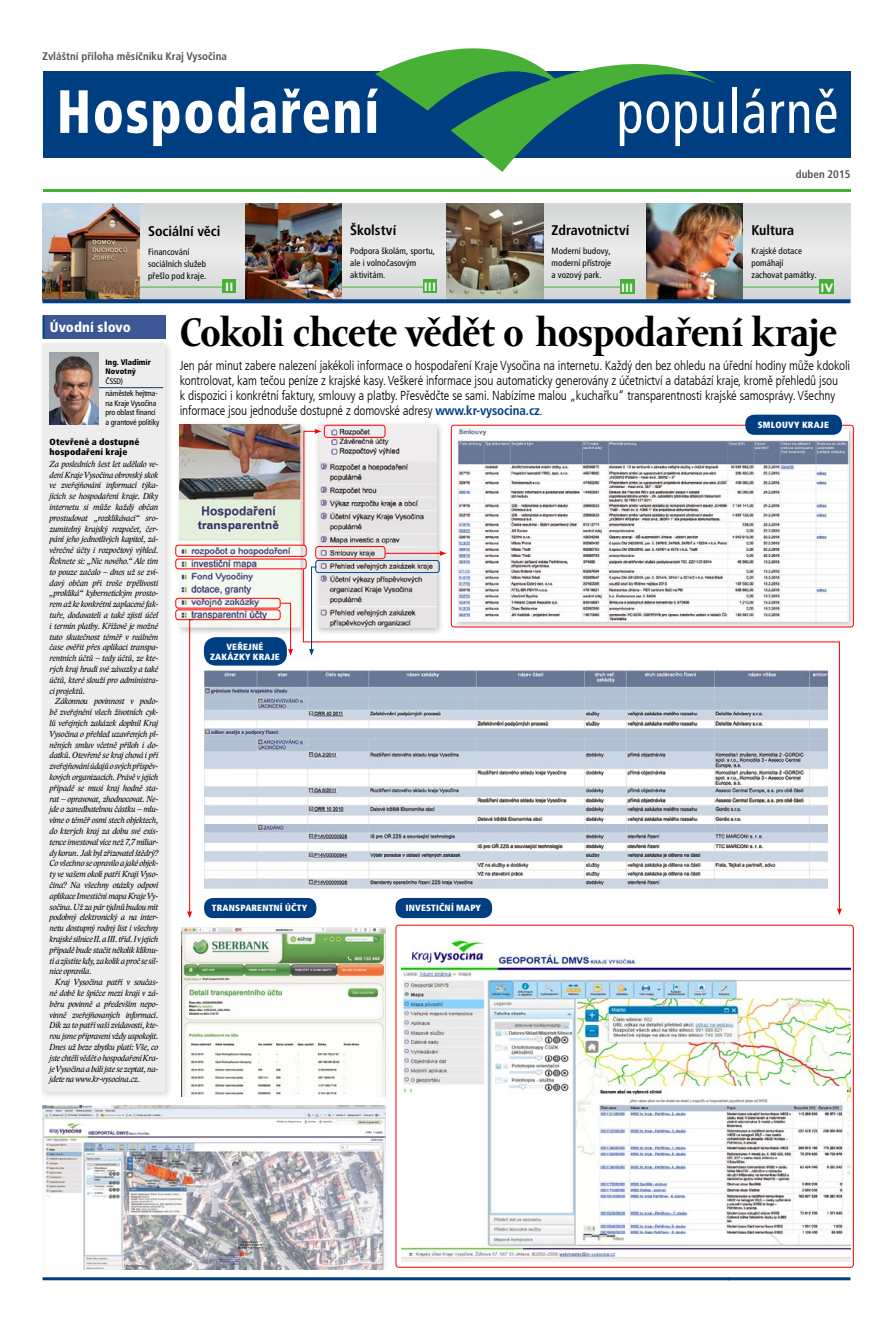
<style>
.page{position:relative;width:893px;height:1327px;background:#fff}
.page>*{position:absolute;margin:0;border:0;box-sizing:border-box;transform-origin:0 0}
.t1{font:900 condensed 61px "Frutiger LT Com";letter-spacing:.025em;color:#fff;scale:.9 1}
.t2{font:condensed 61px "Frutiger LT Com";letter-spacing:.025em;color:#fff;scale:.9 1}
.t3{font:700 40.5px "Amor Serif Text Pro";letter-spacing:-.015em;color:#000}
.t4{font:700 condensed 14px "Frutiger LT Com";color:#000}
.t5{font:900 condensed 14px "Frutiger LT Com";letter-spacing:.005em;color:#fff}
.t6{font:300 condensed 13px/15px "Frutiger LT Com";letter-spacing:-.01em;color:#000}
.t7{font:700 12px "Gotham";color:#fff}
.t8{font:700 condensed 11px "Frutiger LT Com";color:#535454}
.t9{font:italic 9px/10.8px "Lido STF";letter-spacing:-.025em;color:#000;text-align:justify;scale:.95 1}
.t10{font:condensed 9px/12px "Frutiger LT Com";letter-spacing:.01em;color:#000}
.t11{font:900 condensed 9px/10px "Frutiger LT Com";letter-spacing:.025em;color:#fff;text-align:center}
.t12{font:900 condensed 9px/10px "Frutiger LT Com";letter-spacing:.02em;color:#000}
.t13{font:condensed 8px/9.6px "Frutiger LT Com";letter-spacing:-.02em;color:#000}
.t14{font:900 condensed 8px/9.6px "Frutiger LT Com";color:#000}
.s1{font-weight:700;color:#003e82}
</style>
<div class="page">
<hr style="left:729px;top:1277px;width:121px;height:3px;background:#003e82">
<hr style="left:43px;top:1277px;width:687px;height:3px;background:#003e82">
<img style="left:402px;top:934px;width:448px;height:327px">
<img style="left:181px;top:927px;width:204px;height:170px">
<div style="left:452px;top:426px;width:404px;height:203px;background:#000;opacity:.25"></div>
<img style="left:456px;top:429px;width:392px;height:192px">
<img style="left:204px;top:670px;width:98px;height:218px">
<img style="left:595px;top:1087px;width:251px;height:146px">
<div style="left:176px;top:421px;width:132px;height:214px;background:#000;opacity:.25"></div>
<img style="left:180px;top:425px;width:120px;height:202px">
<div style="left:315px;top:421px;width:129px;height:214px;background:#000;opacity:.25"></div>
<img style="left:318px;top:425px;width:119px;height:143px">
<div style="left:43px;top:71px;width:807px;height:86px;background:#003e82"></div>
<svg style="left:375px;top:48px;width:342px;height:124px"></svg>
<hr style="left:43px;top:189px;width:807px;height:3px;background:#48b037">
<div style="left:43px;top:204px;width:807px;height:47px;background:#dfe0e0"></div>
<div style="left:43px;top:251px;width:807px;height:48px;background:#e1e1e2"></div>
<hr style="left:118px;top:286px;width:112px;height:1px;background:#48b037">
<div style="left:223px;top:280px;width:13px;height:13px;background:#48b037"></div>
<hr style="left:318px;top:286px;width:113px;height:1px;background:#48b037">
<div style="left:423px;top:280px;width:14px;height:13px;background:#48b037"></div>
<img style="left:43px;top:204px;width:96px;height:95px">
<img style="left:245px;top:204px;width:97px;height:95px">
<hr style="left:457px;top:286px;width:163px;height:1px;background:#48b037">
<div style="left:620px;top:280px;width:14px;height:14px;background:#48b037"></div>
<img style="left:446px;top:204px;width:97px;height:95px">
<hr style="left:657px;top:286px;width:163px;height:1px;background:#48b037">
<div style="left:820px;top:280px;width:14px;height:14px;background:#48b037"></div>
<img style="left:646px;top:204px;width:97px;height:95px">
<svg style="left:43px;top:299px;width:807px;height:4px;background:#0b4483"></svg>
<div style="left:39px;top:340px;width:134px;height:759px;background:#000;opacity:.15"></div>
<div style="left:43px;top:344px;width:122px;height:748px;background:#ededed"></div>
<div style="left:43px;top:315px;width:122px;height:23px;background:#3d5796"></div>
<hr style="left:97px;top:387px;width:66px;height:1px;background:#003e82">
<img style="left:50px;top:353px;width:49px;height:72px">
<hr style="left:43px;top:315px;width:2px;height:23px;background:#003e82">
<div style="left:175px;top:545px;width:132px;height:12px;border:1px solid #f00;border-radius:3px"></div>
<div style="left:175px;top:558px;width:132px;height:11px;border:1px solid #f00;border-radius:3px"></div>
<div style="left:175px;top:598px;width:106px;height:10px;border:1px solid #f00;border-radius:3px"></div>
<div style="left:175px;top:609px;width:106px;height:11px;border:1px solid #f00;border-radius:3px"></div>
<div style="left:324px;top:425px;width:62px;height:13px;border:1px solid #f00;border-radius:3px"></div>
<div style="left:315px;top:546px;width:71px;height:13px;border:1px solid #f00;border-radius:3px"></div>
<div style="left:315px;top:560px;width:125px;height:13px;border:1px solid #003e82;border-radius:3px"></div>
<div style="left:395px;top:924px;width:459px;height:343px;border:1px solid #f00;border-radius:3px"></div>
<svg style="left:303px;top:429px;width:18px;height:117px"></svg>
<hr style="left:386px;top:553px;width:55px;height:1px;background:#f00">
<svg style="left:439px;top:551px;width:7px;height:5px"></svg>
<svg style="left:302px;top:568px;width:538px;height:343px"></svg>
<svg style="left:837px;top:908px;width:5px;height:7px"></svg>
<svg style="left:280px;top:602px;width:13px;height:54px"></svg>
<svg style="left:309px;top:566px;width:8px;height:90px"></svg>
<svg style="left:187px;top:619px;width:7px;height:299px"></svg>
<img style="left:43px;top:1105px;width:343px;height:164px">
<div style="left:745px;top:415px;width:97px;height:20px;background:#003e82;border-radius:9px"></div>
<div style="left:395px;top:898px;width:97px;height:20px;background:#003e82;border-radius:9px"></div>
<div style="left:204px;top:898px;width:112px;height:20px;background:#003e82;border-radius:9px"></div>
<div style="left:204px;top:637px;width:83px;height:28px;background:#003e82;border-radius:12px"></div>
<p class="t8" style="left:43px;top:50px;width:186px">Zvláštní příloha měsíčníku Kraj Vysočina</p>
<h1 class="t1" style="left:57px;top:75px;width:360px">Hospodaření</h1>
<h1 class="t2" style="left:617px;top:76px;width:247px">populárně</h1>
<h3 class="t4" style="left:350px;top:222px;width:48px">Školství</h3>
<p class="t10" style="left:350px;top:245px;width:86px">Podpora školám, sportu, ale i volnočasovým aktivitám.</p>
<h3 class="t4" style="left:148px;top:223px;width:74px">Sociální věci</h3>
<p class="t10" style="left:148px;top:246px;width:60px">Financování sociálních služeb přešlo pod kraje.</p>
<h3 class="t7" style="left:225px;top:279px;width:10px">II</h3>
<h3 class="t7" style="left:424px;top:279px;width:14px">III</h3>
<h3 class="t4" style="left:552px;top:222px;width:79px">Zdravotnictví</h3>
<p class="t10" style="left:552px;top:245px;width:61px;text-align:justify">Moderní budovy, moderní přístroje a vozový park.</p>
<h3 class="t7" style="left:621px;top:279px;width:14px">III</h3>
<p class="t8" style="left:796px;top:167px;width:56px">duben 2015</p>
<h3 class="t4" style="left:751px;top:222px;width:44px">Kultura</h3>
<p class="t10" style="left:751px;top:245px;width:67px">Krajské dotace pomáhají zachovat památky.</p>
<h3 class="t7" style="left:820px;top:279px;width:15px">IV</h3>
<h3 class="t5" style="left:50px;top:319px;width:82px">Úvodní slovo</h3>
<p class="t14" style="left:106px;top:357px;width:47px">Ing. Vladimír<br>Novotný</p>
<p class="t13" style="left:106px;top:375px;width:54px;line-height:12.4px">ČSSD)<br>náměstek hejtma-</p>
<p class="t13" style="left:106px;top:398px;width:55px">na Kraje Vysočina pro oblast financí a grantové politiky</p>
<p class="t12" style="left:50px;top:437px;width:91px">Otevřené a dostupné hospodaření kraje</p>
<p class="t9" style="left:50px;top:458px;width:116px">Za posledních šest let udělalo ve&shy;dení Kraje Vysočina obrovský skok ve zveřejňování informací týka&shy;jících se hospodaření kraje. Díky internetu si může každý občan prostudovat „rozklikávací“ sro&shy;zumitelný krajský rozpočet, čer&shy;pání jeho jednotlivých kapitol, zá&shy;věrečné účty i rozpočtový výhled.<br>Řeknete si: „Nic nového.“ Ale tím to pouze začalo – dnes už se zví&shy;davý občan při troše trpělivosti „prokliká“ kybernetickým prosto&shy;rem až ke konkrétní zaplacené fak&shy;tuře, dodavateli a také zjistí účel i termín platby. Křížově je možné tuto skutečnost téměř v reálném čase ověřit přes aplikaci transpa&shy;rentních účtů – tedy účtů, ze kte&shy;rých kraj hradí své závazky a také účtů, které slouží pro administra&shy;ci projektů.</p>
<p class="t9" style="left:50px;top:696px;width:116px;text-indent:6px">Zákonnou povinnost v podo&shy;bě zveřejnění všech životních cyk&shy;lů veřejných zakázek doplnil Kraj Vysočina o přehled uzavřených pl&shy;něných smluv včetně příloh i do&shy;datků. Otevřeně se kraj chová i při zveřejňování údajů osvých příspěv&shy;kových organizacích. Právě v jejich případě se musí kraj hodně sta&shy;rat – opravovat, zhodnocovat. Ne&shy;jde o zanedbatelnou částku – mlu&shy;víme o téměř osmi stech objektech, do kterých kraj za dobu své exis&shy;tence investoval více než 7,7 miliar&shy;dy korun. Jak byl zřizovatel štědrý?<br>Co všechno se opravilo a jaké objek&shy;ty ve vašem okolí patří Kraji Vyso&shy;čina? Na všechny otázky odpoví aplikace Investiční mapa Kraje Vy&shy;sočina. Už za pár týdnů budou mít podobný elektronický a na inter&shy;netu dostupný rodný list i všechny krajské silnice II. aIII. tříd. Ivjejich případě bude stačit několik kliknu&shy;tí azjistíte kdy, zakolik aproč se sil&shy;nice opravila.</p>
<p class="t9" style="left:50px;top:977px;width:116px;text-indent:6px">Kraj Vysočina patří v součas&shy;né době ke špičce mezi kraji v zá&shy;běru povinně a především nepo&shy;vinně zveřejňovaných informací.<br>Dík za to patří vaší zvídavosti, kte&shy;rou jsme připraveni vždy uspokojit.<br>Dnes už beze zbytku platí: Vše, co jste chtěli vědět ohospodaření Kra&shy;je Vysočina a báli jste se zeptat, na&shy;jdete nawww.kr-vysocina.cz.</p>
<h2 class="t3" style="left:180px;top:310px;width:659px">Cokoli chcete vědět o hospodaření kraje</h2>
<p class="t6" style="left:180px;top:358px;width:672px">Jen pár minut zabere nalezení jakékoli informace o hospodaření Kraje Vysočina na internetu. Každý den bez ohledu na úřední hodiny může kdokoli kontrolovat, kam tečou peníze z krajské kasy. Veškeré informace jsou automaticky generovány z účetnictví a databází kraje, kromě přehledů jsou<br>k dispozici i konkrétní faktury, smlouvy a platby. Přesvědčte se sami. Nabízíme malou „kuchařku“ transparentnosti krajské samosprávy. Všechny informace jsou jednoduše dostupné z domovské adresy <span class="s1">www.kr-vysocina.cz</span>.</p>
<p class="t11" style="left:210px;top:641px;width:71px">VEŘEJNÉ<br>ZAKÁZKY KRAJE</p>
<p class="t11" style="left:212px;top:903px;width:97px">TRANSPARENTNÍ ÚČTY</p>
<p class="t11" style="left:406px;top:903px;width:77px">INVESTIČNÍ MAPY</p>
<p class="t11" style="left:758px;top:420px;width:73px">SMLOUVY KRAJE</p>
</div>
